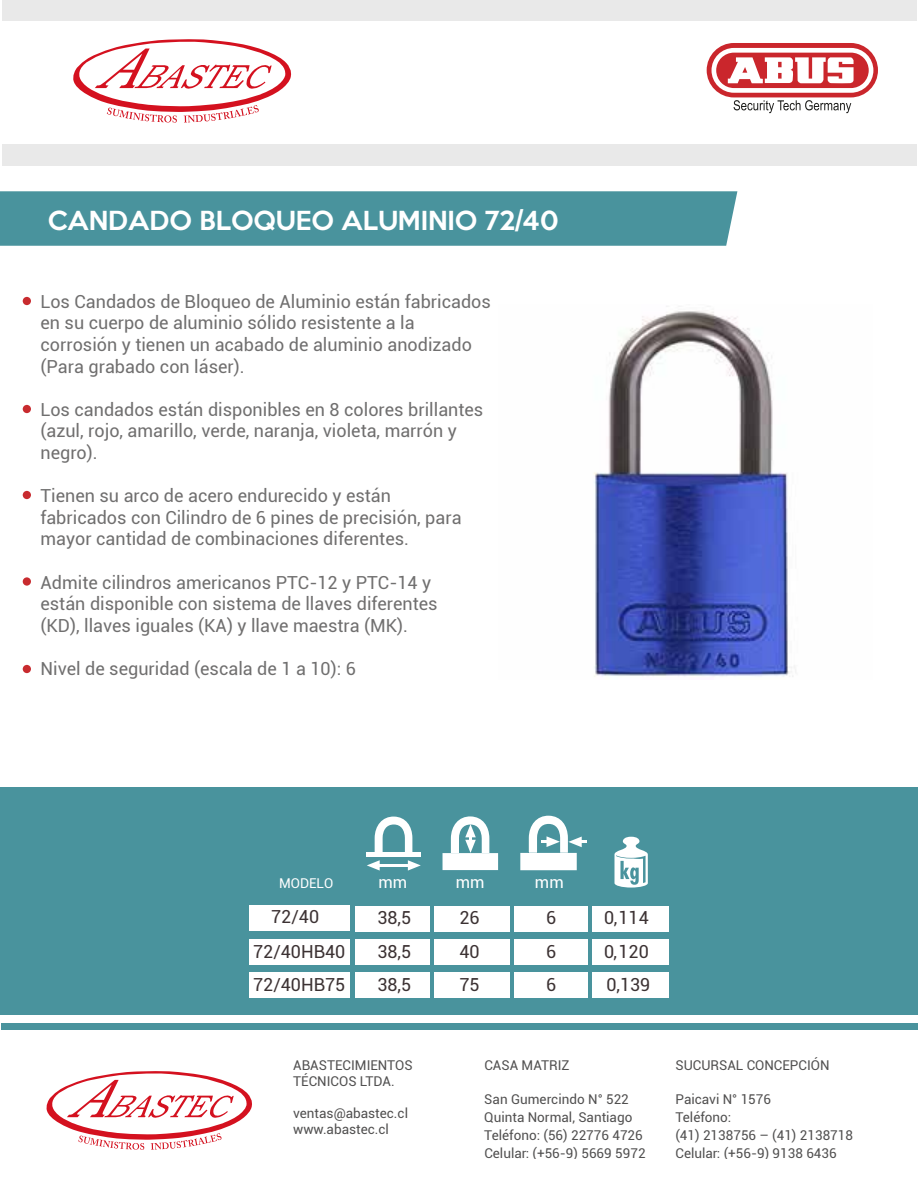
<style>
.page{position:relative;width:918px;height:1188px;background:#fff}
.page>*{position:absolute;margin:0;border:0;box-sizing:border-box;transform-origin:0 0}
.t1{font:500 24px "Keep Calm";color:#fff}
.t2{font:18px/21.6px "Roboto";color:#706f6f}
.t3{font:18px "Roboto";color:#3c3233}
.t4{font:16.5px "Roboto";color:#fff}
.t5{font:13.5px/18px "Roboto";color:#515050}
.t6{font:13.5px "Roboto";color:#fff}
</style>
<div class="page">
<div style="left:23px;top:297px;width:8px;height:8px;background:#c82b2f;border-radius:50%"></div>
<div style="left:23px;top:405px;width:8px;height:8px;background:#c82b2f;border-radius:50%"></div>
<div style="left:23px;top:491px;width:8px;height:8px;background:#c82b2f;border-radius:50%"></div>
<div style="left:23px;top:577px;width:8px;height:9px;background:#c82b2f;border-radius:50%"></div>
<div style="left:23px;top:665px;width:8px;height:8px;background:#c82b2f;border-radius:50%"></div>
<div style="left:0;top:191px;width:737px;height:55px;background:#49939d"></div>
<div style="left:2px;top:0;width:914px;height:166px;background:#e9e9e9"></div>
<div style="left:2px;top:22px;width:914px;height:122px;background:#fff"></div>
<svg style="left:73px;top:39px;width:219px;height:84px"></svg>
<div style="left:707px;top:43px;width:171px;height:54px;background:#ca262c;border-radius:27px"></div>
<svg style="left:734px;top:100px;width:117px;height:13px"></svg>
<svg style="left:712px;top:48px;width:161px;height:45px"></svg>
<svg style="left:46px;top:1071px;width:206px;height:79px"></svg>
<div style="left:2px;top:1023px;width:916px;height:7px;background:#49939d"></div>
<div style="left:0;top:787px;width:918px;height:228px;background:#49939d"></div>
<div style="left:434px;top:939px;width:76px;height:25px;background:#fff"></div>
<div style="left:592px;top:906px;width:77px;height:25px;background:#fff"></div>
<div style="left:514px;top:906px;width:74px;height:25px;background:#fff"></div>
<div style="left:249px;top:939px;width:101px;height:25px;background:#fff"></div>
<div style="left:249px;top:905px;width:101px;height:26px;background:#fff"></div>
<div style="left:355px;top:939px;width:75px;height:25px;background:#fff"></div>
<div style="left:592px;top:939px;width:77px;height:25px;background:#fff"></div>
<div style="left:355px;top:906px;width:75px;height:25px;background:#fff"></div>
<div style="left:434px;top:906px;width:76px;height:25px;background:#fff"></div>
<div style="left:514px;top:939px;width:74px;height:25px;background:#fff"></div>
<div style="left:434px;top:972px;width:76px;height:25px;background:#fff"></div>
<div style="left:249px;top:972px;width:101px;height:25px;background:#fff"></div>
<div style="left:355px;top:972px;width:75px;height:25px;background:#fff"></div>
<div style="left:592px;top:972px;width:77px;height:25px;background:#fff"></div>
<div style="left:514px;top:972px;width:74px;height:25px;background:#fff"></div>
<svg style="left:520px;top:815px;width:67px;height:55px"></svg>
<svg style="left:615px;top:837px;width:33px;height:51px"></svg>
<svg style="left:375px;top:816px;width:37px;height:36px"></svg>
<div style="left:366px;top:852px;width:55px;height:5px;background:#fff"></div>
<svg style="left:367px;top:860px;width:13px;height:11px"></svg>
<svg style="left:408px;top:860px;width:13px;height:11px"></svg>
<hr style="left:378px;top:864px;width:31px;height:3px;background:#fff">
<svg style="left:443px;top:816px;width:55px;height:54px"></svg>
<img style="left:594px;top:306px;width:202px;height:371px">
<h1 class="t1" style="left:48px;top:200px;width:512px">CANDADO BLOQUEO ALUMINIO 72/40</h1>
<p class="t2" style="left:40px;top:290px;width:452px">Los Candados de Bloqueo de Aluminio están fabricados en su cuerpo de aluminio sólido resistente a la corrosión y tienen un acabado de aluminio anodizado (Para grabado con láser).</p>
<p class="t2" style="left:40px;top:398px;width:444px">Los candados están disponibles en 8 colores brillantes (azul, rojo, amarillo, verde, naranja, violeta, marrón y negro).</p>
<p class="t2" style="left:40px;top:484px;width:423px">Tienen su arco de acero endurecido y están fabricados con Cilindro de 6 pines de precisión, para mayor cantidad de combinaciones diferentes.</p>
<p class="t2" style="left:40px;top:571px;width:399px">Admite cilindros americanos PTC-12 y PTC-14 y están disponible con sistema de llaves diferentes (KD), llaves iguales (KA) y llave maestra (MK).</p>
<p class="t2" style="left:40px;top:657px;width:317px">Nivel de seguridad (escala de 1 a 10): 6</p>
<p class="t6" style="left:279px;top:874px;width:56px">MODELO</p>
<p class="t3" style="left:271px;top:904px;width:49px">72/40</p>
<p class="t3" style="left:377px;top:905px;width:35px">38,5</p>
<p class="t3" style="left:460px;top:905px;width:22px">26</p>
<p class="t3" style="left:546px;top:905px;width:12px">6</p>
<p class="t3" style="left:604px;top:905px;width:46px">0,114</p>
<p class="t3" style="left:253px;top:939px;width:94px">72/40HB40</p>
<p class="t3" style="left:377px;top:939px;width:35px">38,5</p>
<p class="t3" style="left:460px;top:939px;width:22px">40</p>
<p class="t3" style="left:546px;top:939px;width:12px">6</p>
<p class="t3" style="left:604px;top:939px;width:46px">0,120</p>
<p class="t3" style="left:253px;top:972px;width:94px">72/40HB75</p>
<p class="t3" style="left:377px;top:972px;width:35px">38,5</p>
<p class="t3" style="left:460px;top:972px;width:22px">75</p>
<p class="t3" style="left:546px;top:972px;width:12px">6</p>
<p class="t3" style="left:606px;top:972px;width:45px">0,139</p>
<p class="t4" style="left:378px;top:870px;width:30px">mm</p>
<p class="t4" style="left:456px;top:870px;width:30px">mm</p>
<p class="t4" style="left:535px;top:870px;width:30px">mm</p>
<p class="t5" style="left:293px;top:1056px;width:121px;line-height:16.2px">ABASTECIMIENTOS<br>TÉCNICOS LTDA.</p>
<p class="t5" style="left:293px;top:1105px;width:116px;line-height:16.2px">ventas@abastec.cl www.abastec.cl</p>
<p class="t5" style="left:484px;top:1055px;width:87px">CASA MATRIZ</p>
<p class="t5" style="left:484px;top:1090px;width:163px">San Gumercindo N° 522<br>Quinta Normal, Santiago<br>Teléfono: (56) 22776 4726<br>Celular: (+56-9) 5669 5972</p>
<p class="t5" style="left:675px;top:1055px;width:156px">SUCURSAL CONCEPCIÓN</p>
<p class="t5" style="left:675px;top:1090px;width:179px">Paicavi N° 1576<br>Teléfono:<br>(41) 2138756 – (41) 2138718<br>Celular: (+56-9) 9138 6436</p>
</div>
